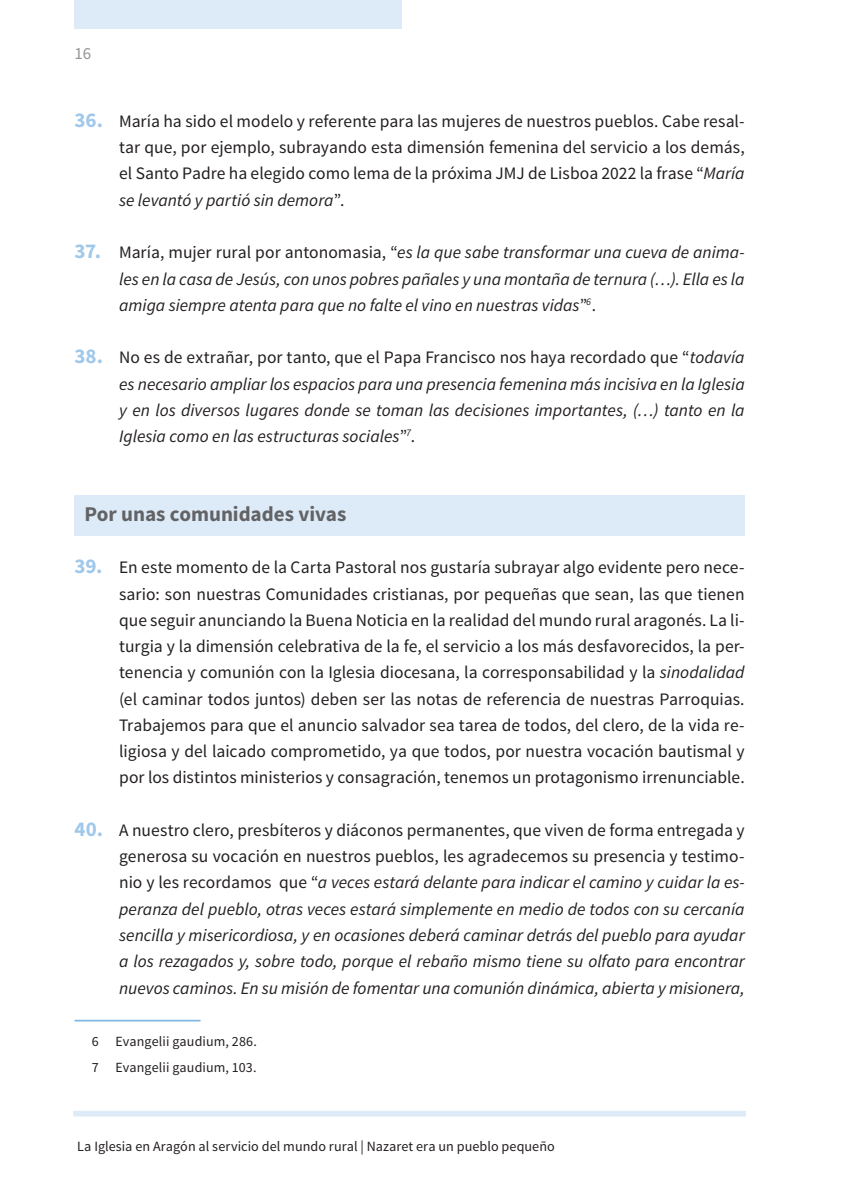
<style>
.page{position:relative;width:844px;height:1191px;background:#fff}
.page>*{position:absolute;margin:0;border:0;box-sizing:border-box;transform-origin:0 0}
.t1{font:700 21px "Source Sans Pro";letter-spacing:-.005em;color:#636366}
.t2{font:italic 17.5px/26.2px "Source Sans Pro";color:#231f20;text-align:justify}
.t3{font:17.5px/26.2px "Source Sans Pro";letter-spacing:.005em;color:#231f20;text-align:justify}
.t4{font:16.97px "Source Sans Pro";color:#939598}
.t5{font:14.17px "Source Sans Pro";letter-spacing:.005em;color:#231f20}
.t6{font:14px/26.2px "Source Sans Pro";letter-spacing:.005em;color:#231f20}
.s1{font-weight:700;font-size:21px;color:#a0c8ea}
.s2{font-style:italic}
.s3{font-weight:700;font-style:normal;font-size:21px;color:#a0c8ea}
.s4{font-style:normal}
</style>
<div class="page">
<div style="left:73px;top:1110px;width:672px;height:6px;background:#dcebf7"></div>
<div style="left:74px;top:0;width:328px;height:28px;background:#dcebf7"></div>
<div style="left:74px;top:495px;width:670px;height:41px;background:#dcebf7"></div>
<hr style="left:74px;top:1019px;width:126px;height:2px;background:#81b8e4">
<p class="t4" style="left:74px;top:43px;width:18px">16</p>
<p class="t3" style="left:119px;top:108px;width:627px;text-indent:-45px"><span class="s1">36.</span> María ha sido el modelo y referente para las mujeres de nuestros pueblos. Cabe resal&shy;tar que, por ejemplo, subrayando esta dimensión femenina del servicio a los demás, el Santo Padre ha elegido como lema de la próxima JMJ de Lisboa 2022 la frase “<span class="s2">María se levantó y partió sin demora</span>”.</p>
<p class="t2" style="left:119px;top:239px;width:627px;text-indent:-45px"><span class="s3">37.</span> <span class="s4">María, mujer rural por antonomasia, “</span>es la que sabe transformar una cueva de anima&shy;les en la casa de Jesús, con unos pobres pañales y una montaña de ternura (…). Ella es la amiga siempre atenta para que no falte el vino en nuestras vidas<span class="s4">”</span><sup>6</sup><span class="s4">.</span></p>
<p class="t2" style="left:119px;top:344px;width:627px;text-indent:-45px"><span class="s3">38.</span> <span class="s4">No es de extrañar, por tanto, que el Papa Francisco nos haya recordado que “</span>todavía es necesario ampliar los espacios para una presencia femenina más incisiva en la Iglesia y en los diversos lugares donde se toman las decisiones importantes, (…) tanto en la Iglesia como en las estructuras sociales<span class="s4">”</span><sup>7</sup><span class="s4">.</span></p>
<p class="t1" style="left:84px;top:500px;width:263px">Por unas comunidades vivas</p>
<p class="t3" style="left:119px;top:555px;width:627px;text-indent:-45px"><span class="s1">39.</span> En este momento de la Carta Pastoral nos gustaría subrayar algo evidente pero nece&shy;sario: son nuestras Comunidades cristianas, por pequeñas que sean, las que tienen que seguir anunciando la Buena Noticia en la realidad del mundo rural aragonés. La li&shy;turgia y la dimensión celebrativa de la fe, el servicio a los más desfavorecidos, la per&shy;tenencia y comunión con la Iglesia diocesana, la corresponsabilidad y la <span class="s2">sinodalidad </span>(el caminar todos juntos) deben ser las notas de referencia de nuestras Parroquias.<br>Trabajemos para que el anuncio salvador sea tarea de todos, del clero, de la vida re&shy;ligiosa y del laicado comprometido, ya que todos, por nuestra vocación bautismal y por los distintos ministerios y consagración, tenemos un protagonismo irrenunciable.</p>
<p class="t2" style="left:119px;top:817px;width:627px;text-indent:-45px"><span class="s3">40.</span> <span class="s4">A nuestro clero, presbíteros y diáconos permanentes, que viven de forma entregada y generosa su vocación en nuestros pueblos, les agradecemos su presencia y testimo&shy;nio y les recordamos que “</span>a veces estará delante para indicar el camino y cuidar la es&shy;peranza del pueblo, otras veces estará simplemente en medio de todos con su cercanía sencilla y misericordiosa, y en ocasiones deberá caminar detrás del pueblo para ayudar a los rezagados y, sobre todo, porque el rebaño mismo tiene su olfato para encontrar nuevos caminos. En su misión de fomentar una comunión dinámica, abierta y misionera,</p>
<p class="t6" style="left:92px;top:1028px;width:166px">6 Evangelii gaudium, 286.<br>7 Evangelii gaudium, 103.</p>
<p class="t5" style="left:77px;top:1137px;width:479px">La Iglesia en Aragón al servicio del mundo rural | Nazaret era un pueblo pequeño</p>
</div>
